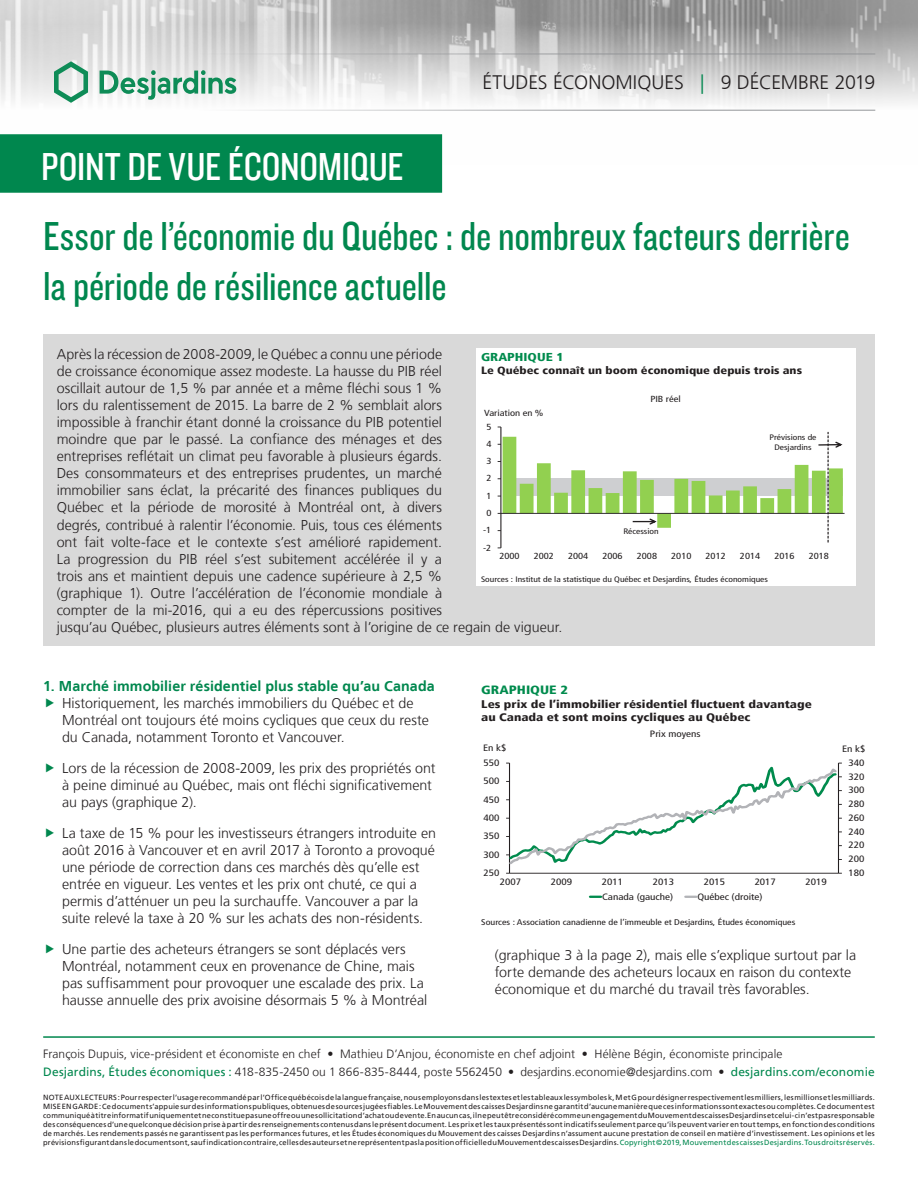
<style>
.page{position:relative;width:918px;height:1188px;background:#fff}
.page>*{position:absolute;margin:0;border:0;box-sizing:border-box;transform-origin:0 0}
.Pub_Titre{font:42px/50.4px "Knockout 29 Junior Ltweight";letter-spacing:-.005em;color:#00874e}
.t1{font:40.5px "Knockout 29 Junior Ltweight";letter-spacing:-.005em;color:#fff}
.t2{font:300 19.5px "Frutiger LT";letter-spacing:-.005em;color:#231f20}
.Encadre_Texte{font:300 14.25px/17.1px "Frutiger LT";color:#231f20}
.Texte_Titre{font:700 14.25px "Frutiger LT";letter-spacing:.005em;color:#00874e}
.t3{font:300 12px/18.1px "Frutiger LT";letter-spacing:.005em;color:#231f20}
.t4{font:900 condensed 12px "Frutiger LT";color:#008b4d;scale:1.2 1}
.t5{font:900 condensed 11.4px "Frutiger LT";color:#008b4d;scale:1.2 1}
.t6{font:900 condensed 11.1px/13.2px "Frutiger LT";color:#231f20;scale:1.2 1}
.t7{font:900 condensed 10.5px "Frutiger LT";color:#231f20;scale:1.2 1}
.t8{font:condensed 9.3px "Frutiger LT";color:#231f20;scale:1.2 1}
.t9{font:condensed 9.15px "Frutiger LT";color:#231f20;scale:1.2 1}
.t10{font:condensed 8.85px "Frutiger LT";color:#231f20;scale:1.2 1}
.t11{font:condensed 8.25px "Frutiger LT";color:#231f20;scale:1.2 1}
.t12{font:condensed 7.95px/9.4px "Frutiger LT";color:#231f20;text-align:center;scale:1.2 1}
.t13{font:7.5px/9px "Frutiger LT";letter-spacing:.025em;color:#231f20;text-align:justify}
.s1{color:#00874e}
.s2{font-weight:400;color:#00874e}
</style>
<div class="page">
<img style="left:0;top:0;width:918px;height:164px">
<hr style="left:43px;top:54px;width:832px;height:1px;background:#939598">
<hr style="left:43px;top:110px;width:832px;height:1px;background:#939598">
<svg style="left:54px;top:61px;width:34px;height:42px"></svg>
<svg style="left:100px;top:70px;width:136px;height:30px"></svg>
<div style="left:0;top:135px;width:441px;height:57px;background:#00874e"></div>
<div style="left:0;top:134px;width:442px;height:59px;border:2px solid #00874e"></div>
<hr style="left:43px;top:1036px;width:832px;height:2px;background:#00874e">
<div style="left:43px;top:334px;width:832px;height:312px;background:#d9d9d9"></div>
<div style="left:476px;top:348px;width:379px;height:237px;background:#fff"></div>
<hr style="left:501px;top:427px;width:1px;height:121px;background:#231f20">
<hr style="left:501px;top:513px;width:344px;height:1px;background:#231f20">
<svg style="left:498px;top:427px;width:345px;height:115px"></svg>
<hr style="left:838px;top:763px;width:1px;height:110px;background:#231f20">
<hr style="left:509px;top:763px;width:1px;height:110px;background:#231f20">
<hr style="left:510px;top:873px;width:328px;height:1px;background:#231f20">
<svg style="left:506px;top:763px;width:336px;height:103px"></svg>
<svg style="left:590px;top:896px;width:11px;height:2px"></svg>
<svg style="left:686px;top:896px;width:10px;height:2px"></svg>
<h2 class="t1" style="left:41px;top:140px;width:364px">POINT DE VUE ÉCONOMIQUE</h2>
<p class="t2" style="left:483px;top:72px;width:394px">ÉTUDES ÉCONOMIQUES <span class="s1">|</span> 9 DÉCEMBRE 2019</p>
<p class="Pub_Titre" style="left:43px;top:209px;width:808px">Essor de l’économie du Québec : de nombreux facteurs derrière la période de résilience actuelle</p>
<p class="Encadre_Texte" style="left:57px;top:345px;width:507px">Après la récession de 2008-2009, le Québec a connu une période<br>de croissance économique assez modeste. La hausse du PIB réel<br>oscillait autour de 1,5 % par année et a même fléchi sous 1 %<br>lors du ralentissement de 2015. La barre de 2 % semblait alors<br>impossible à franchir étant donné la croissance du PIB potentiel<br>moindre que par le passé. La confiance des ménages et des<br>entreprises reflétait un climat peu favorable à plusieurs égards.<br>Des consommateurs et des entreprises prudentes, un marché<br>immobilier sans éclat, la précarité des finances publiques du<br>Québec et la période de morosité à Montréal ont, à divers<br>degrés, contribué à ralentir l’économie. Puis, tous ces éléments<br>ont fait volte-face et le contexte s’est amélioré rapidement.<br>La progression du PIB réel s’est subitement accélérée il y a<br>trois ans et maintient depuis une cadence supérieure à 2,5 %<br>(graphique 1). Outre l’accélération de l’économie mondiale à<br>compter de la mi-2016, qui a eu des répercussions positives<br>jusqu’au Québec, plusieurs autres éléments sont à l’origine de ce regain de vigueur.</p>
<p class="t5" style="left:481px;top:350px;width:70px">GRAPHIQUE 1</p>
<p class="t7" style="left:481px;top:364px;width:269px">Le Québec connaît un boom économique depuis trois ans</p>
<p class="t10" style="left:650px;top:394px;width:27px">PIB réel</p>
<p class="t10" style="left:484px;top:408px;width:51px">Variation en %</p>
<p class="t10" style="left:486px;top:421px;width:6px">5</p>
<p class="t12" style="left:770px;top:433px;width:41px">Prévisions de<br>Desjardins</p>
<p class="t10" style="left:486px;top:439px;width:6px">4</p>
<p class="t10" style="left:486px;top:456px;width:6px">3</p>
<p class="t10" style="left:486px;top:473px;width:6px">2</p>
<p class="t10" style="left:486px;top:490px;width:6px">1</p>
<p class="t10" style="left:486px;top:508px;width:6px">0</p>
<p class="t10" style="left:483px;top:525px;width:8px">-1</p>
<p class="t12" style="left:623px;top:527px;width:31px">Récession</p>
<p class="t10" style="left:483px;top:542px;width:8px">-2</p>
<p class="t10" style="left:499px;top:551px;width:18px">2000</p>
<p class="t10" style="left:534px;top:551px;width:18px">2002</p>
<p class="t10" style="left:568px;top:551px;width:18px">2004</p>
<p class="t10" style="left:602px;top:551px;width:18px">2006</p>
<p class="t10" style="left:637px;top:551px;width:18px">2008</p>
<p class="t10" style="left:671px;top:551px;width:18px">2010</p>
<p class="t10" style="left:706px;top:551px;width:18px">2012</p>
<p class="t10" style="left:740px;top:551px;width:18px">2014</p>
<p class="t10" style="left:774px;top:551px;width:18px">2016</p>
<p class="t10" style="left:809px;top:551px;width:18px">2018</p>
<p class="t12" style="left:481px;top:574px;width:241px">Sources : Institut de la statistique du Québec et Desjardins, Études économiques</p>
<p class="Texte_Titre" style="left:43px;top:678px;width:393px">1. Marché immobilier résidentiel plus stable qu’au Canada</p>
<p class="Encadre_Texte" style="left:62px;top:695px;width:368px">Historiquement, les marchés immobiliers du Québec et de<br>Montréal ont toujours été moins cycliques que ceux du reste du Canada, notamment Toronto et Vancouver.</p>
<p class="Encadre_Texte" style="left:62px;top:760px;width:375px">Lors de la récession de 2008-2009, les prix des propriétés ont à peine diminué au Québec, mais ont fléchi significativement au pays (graphique 2).</p>
<p class="Encadre_Texte" style="left:62px;top:825px;width:375px">La taxe de 15 % pour les investisseurs étrangers introduite en août 2016 à Vancouver et en avril 2017 à Toronto a provoqué une période de correction dans ces marchés dès qu’elle est entrée en vigueur. Les ventes et les prix ont chuté, ce qui a permis d’atténuer un peu la surchauffe. Vancouver a par la suite relevé la taxe à 20 % sur les achats des non-résidents.</p>
<p class="Encadre_Texte" style="left:62px;top:941px;width:367px">Une partie des acheteurs étrangers se sont déplacés vers Montréal, notamment ceux en provenance de Chine, mais pas suffisamment pour provoquer une escalade des prix. La hausse annuelle des prix avoisine désormais 5 % à Montréal</p>
<p class="t4" style="left:481px;top:683px;width:74px">GRAPHIQUE 2</p>
<p class="t6" style="left:481px;top:697px;width:277px">Les prix de l’immobilier résidentiel fluctuent davantage au Canada et sont moins cycliques au Québec</p>
<p class="t9" style="left:650px;top:729px;width:44px">Prix moyens</p>
<p class="t9" style="left:483px;top:743px;width:21px">En k$</p>
<p class="t9" style="left:842px;top:743px;width:21px">En k$</p>
<p class="t9" style="left:484px;top:757px;width:15px">550</p>
<p class="t9" style="left:849px;top:757px;width:15px">340</p>
<p class="t8" style="left:484px;top:776px;width:15px">500</p>
<p class="t8" style="left:849px;top:771px;width:15px">320</p>
<p class="t9" style="left:849px;top:785px;width:15px">300</p>
<p class="t9" style="left:484px;top:794px;width:15px">450</p>
<p class="t9" style="left:849px;top:799px;width:15px">280</p>
<p class="t8" style="left:484px;top:812px;width:15px">400</p>
<p class="t8" style="left:849px;top:812px;width:15px">260</p>
<p class="t9" style="left:484px;top:831px;width:15px">350</p>
<p class="t9" style="left:849px;top:826px;width:15px">240</p>
<p class="t9" style="left:849px;top:840px;width:15px">220</p>
<p class="t8" style="left:484px;top:849px;width:15px">300</p>
<p class="t8" style="left:849px;top:854px;width:15px">200</p>
<p class="t9" style="left:484px;top:868px;width:15px">250</p>
<p class="t9" style="left:849px;top:868px;width:15px">180</p>
<p class="t9" style="left:500px;top:876px;width:19px">2007</p>
<p class="t9" style="left:551px;top:876px;width:19px">2009</p>
<p class="t9" style="left:602px;top:876px;width:19px">2011</p>
<p class="t9" style="left:653px;top:876px;width:19px">2013</p>
<p class="t9" style="left:704px;top:876px;width:19px">2015</p>
<p class="t9" style="left:755px;top:876px;width:19px">2017</p>
<p class="t9" style="left:806px;top:876px;width:19px">2019</p>
<p class="t9" style="left:602px;top:891px;width:61px">Canada (gauche)</p>
<p class="t9" style="left:697px;top:891px;width:56px">Québec (droite)</p>
<p class="t11" style="left:481px;top:917px;width:263px">Sources : Association canadienne de l’immeuble et Desjardins, Études économiques</p>
<p class="Encadre_Texte" style="left:495px;top:946px;width:363px">(graphique 3 à la page 2), mais elle s’explique surtout par la forte demande des acheteurs locaux en raison du contexte économique et du marché du travail très favorables.</p>
<p class="t3" style="left:43px;top:1045px;width:833px">François Dupuis, vice-président et économiste en chef • Mathieu D’Anjou, économiste en chef adjoint • Hélène Bégin, économiste principale<br><span class="s2">Desjardins, Études économiques :</span> 418‑835‑2450 ou 1 866‑835‑8444, poste 5562450 • desjardins.economie@desjardins.com • <span class="s2">desjardins.com/economie</span></p>
<p class="t13" style="left:43px;top:1093px;width:833px">NOTE AUX LECTEURS: Pour respecter l’usage recommandé par l’Office québécois de la langue française, nous employons dans les textes et les tableaux les symboles k, M et G pour désigner respectivement les milliers, les millions et les milliards.<br>MISE EN GARDE: Ce document s’appuie sur des informations publiques, obtenues de sources jugées fiables. Le Mouvement des caisses Desjardins ne garantit d’aucune manière que ces informations sont exactes ou complètes. Ce document est communiqué à titre informatif uniquement et ne constitue pas une offre ou une sollicitation d’achat ou de vente. En aucun cas, il ne peut être considéré comme un engagement du Mouvement des caisses Desjardins et celui-ci n’est pas responsable des conséquences d’une quelconque décision prise à partir des renseignements contenus dans le présent document. Les prix et les taux présentés sont indicatifs seulement parce qu’ils peuvent varier en tout temps, en fonction des conditions de marchés. Les rendements passés ne garantissent pas les performances futures, et les Études économiques du Mouvement des caisses Desjardins n’assument aucune prestation de conseil en matière d’investissement. Les opinions et les prévisions figurant dans le document sont, sauf indication contraire, celles des auteurs et ne représentent pas la position officielle du Mouvement des caisses Desjardins. <span class="s1">Copyright©2019, Mouvement des caisses Desjardins. Tous droits réservés.</span></p>
</div>
